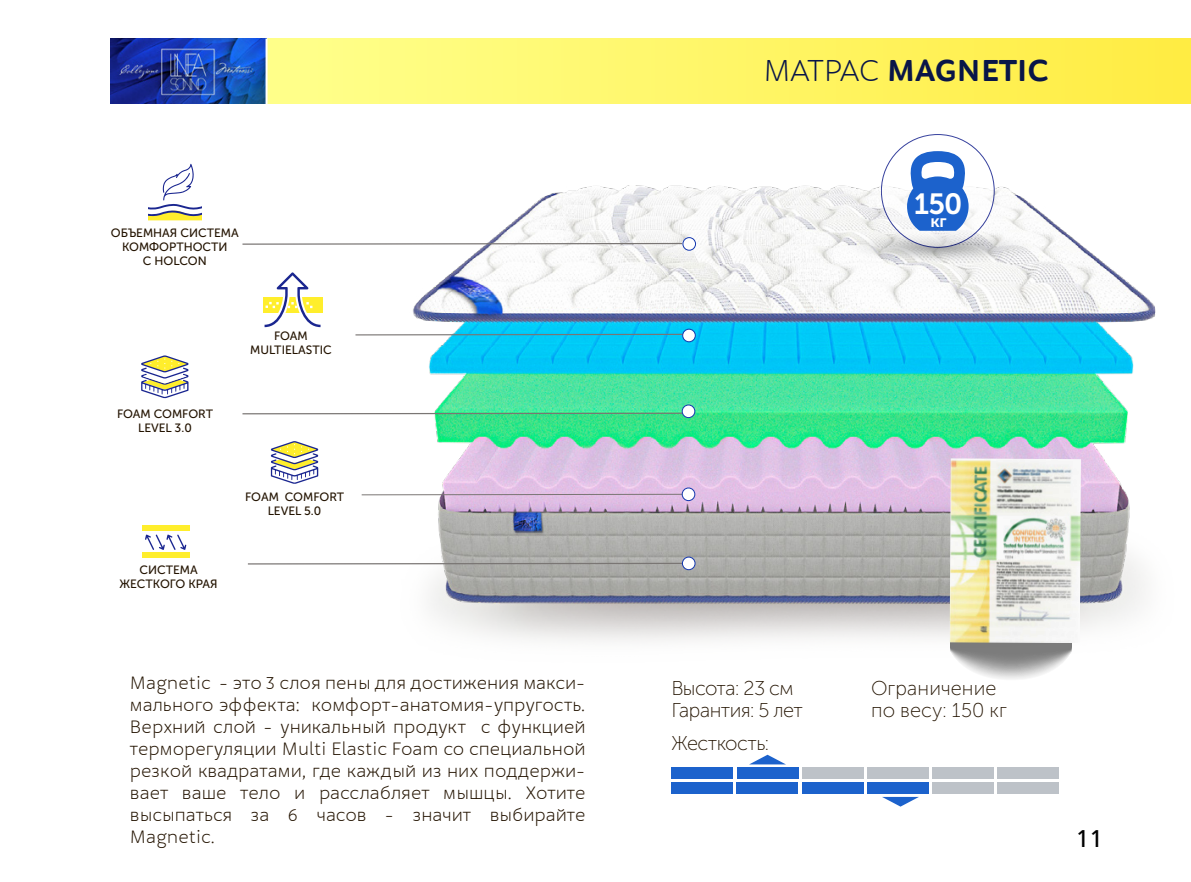
<style>
.page{position:relative;width:1191px;height:882px;background:#fff}
.page>*{position:absolute;margin:0;border:0;box-sizing:border-box;transform-origin:0 0}
.t1{font:700 32px "M.Video";letter-spacing:.015em;color:#091548}
.t2{font:29px "Museo Sans Cyrl 700";color:#fff}
.t3{font:24px "Neue Frutiger World";color:#000}
.t4{font:20px/22px "Museo Sans Cyrl 100";letter-spacing:-.025em;color:#231300}
.t5{font:20px/22px "Museo Sans Cyrl 100";letter-spacing:.005em;color:#231300}
.t6{font:300 19px/22px "M.Video";letter-spacing:.03em;color:#231300;text-align:justify}
.t7{font:12px/14px "Museo Sans Cyrl 500";color:#231300;text-align:center}
.s1{font-weight:300}
</style>
<div class="page">
<img style="left:395px;top:305px;width:761px;height:347px">
<img style="left:413px;top:185px;width:741px;height:418px">
<div style="left:266px;top:39px;width:925px;height:64px;background:linear-gradient(to right,#ffff8c,#ffec42)"></div>
<svg style="left:242px;top:242px;width:440px;height:3px"></svg>
<div style="left:683px;top:238px;width:12px;height:12px;background:#fff;border-radius:50%"></div>
<div style="left:682px;top:237px;width:14px;height:14px;border:1px solid #1337af;border-radius:50%"></div>
<hr style="left:355px;top:334px;width:335px;height:1px;background:#7a7674">
<hr style="left:242px;top:412px;width:441px;height:2px;background:#7a7674">
<hr style="left:362px;top:494px;width:322px;height:1px;background:#7a7674">
<svg style="left:682px;top:329px;width:13px;height:13px"></svg>
<div style="left:682px;top:329px;width:14px;height:13px;border:1px solid #1337af;border-radius:50%"></div>
<div style="left:682px;top:405px;width:13px;height:12px;background:#fff;border-radius:50%"></div>
<div style="left:681px;top:404px;width:14px;height:14px;border:1px solid #1337af;border-radius:50%"></div>
<hr style="left:248px;top:563px;width:440px;height:1px;background:#7a7674">
<div style="left:682px;top:557px;width:13px;height:12px;background:#fff;border-radius:50%"></div>
<div style="left:682px;top:556px;width:13px;height:14px;border:1px solid #1337af;border-radius:50%"></div>
<div style="left:682px;top:488px;width:13px;height:12px;background:#fff;border-radius:50%"></div>
<div style="left:681px;top:487px;width:14px;height:14px;border:1px solid #1337af;border-radius:50%"></div>
<div style="left:143px;top:525px;width:47px;height:6px;background:#ffee2c"></div>
<div style="left:143px;top:552px;width:47px;height:6px;background:#ffee2c"></div>
<svg style="left:145px;top:534px;width:41px;height:16px"></svg>
<svg style="left:271px;top:441px;width:47px;height:43px"></svg>
<svg style="left:141px;top:355px;width:48px;height:43px"></svg>
<svg style="left:263px;top:272px;width:60px;height:56px"></svg>
<img style="left:110px;top:39px;width:155px;height:64px">
<div style="left:671px;top:768px;width:62px;height:11px;background:#1c62cc"></div>
<div style="left:737px;top:768px;width:61px;height:11px;background:#1c62cc"></div>
<div style="left:802px;top:768px;width:61px;height:11px;background:#bdc2c8"></div>
<svg style="left:750px;top:754px;width:35px;height:10px"></svg>
<div style="left:867px;top:768px;width:61px;height:11px;background:#bdc2c8"></div>
<div style="left:932px;top:768px;width:61px;height:11px;background:#bdc2c8"></div>
<div style="left:997px;top:768px;width:62px;height:11px;background:#bdc2c8"></div>
<div style="left:997px;top:782px;width:62px;height:11px;background:#bdc2c8"></div>
<div style="left:932px;top:782px;width:61px;height:11px;background:#bdc2c8"></div>
<div style="left:867px;top:782px;width:61px;height:11px;background:#1c62cc"></div>
<svg style="left:882px;top:797px;width:37px;height:9px"></svg>
<div style="left:802px;top:782px;width:61px;height:11px;background:#1c62cc"></div>
<div style="left:736px;top:782px;width:62px;height:11px;background:#1c62cc"></div>
<div style="left:671px;top:782px;width:61px;height:11px;background:#1c62cc"></div>
<hr style="left:265px;top:39px;width:2px;height:70px;background:#fff">
<svg style="left:950px;top:643px;width:121px;height:36px"></svg>
<img style="left:949px;top:458px;width:132px;height:185px">
<svg style="left:148px;top:164px;width:54px;height:57px"></svg>
<svg style="left:841px;top:231px;width:195px;height:32px"></svg>
<svg style="left:881px;top:134px;width:113px;height:113px"></svg>
<svg style="left:907px;top:151px;width:61px;height:80px"></svg>
<h1 class="t1" style="left:763px;top:53px;width:286px"><span class="s1">МАТРАС</span> MAGNETIC</h1>
<p class="t7" style="left:111px;top:226px;width:129px">ОБЪЕМНАЯ СИСТЕМА<br>КОМФОРТНОСТИ<br>С HOLCON</p>
<p class="t7" style="left:117px;top:407px;width:97px">FOAM COMFORT<br>LEVEL 3.0</p>
<p class="t7" style="left:250px;top:329px;width:83px">FOAM<br>MULTIELASTIC</p>
<p class="t7" style="left:120px;top:562px;width:100px">СИСТЕМА<br>ЖЕСТКОГО КРАЯ</p>
<p class="t7" style="left:245px;top:489px;width:100px">FOAM COMFORT<br>LEVEL 5.0</p>
<p class="t6" style="left:130px;top:672px;width:457px">Magnetic - это 3 слоя пены для достижения макси&shy;мального эффекта: комфорт-анатомия-упругость.<br>Верхний слой - уникальный продукт c функцией терморегуляции Multi Elastic Foam со специальной резкой квадратами, где каждый из них поддержи&shy;вает ваше тело и расслабляет мышцы. Хотите высыпаться за 6 часов - значит выбирайте Magnetic.</p>
<p class="t4" style="left:671px;top:677px;width:133px">Высота: 23 см<br>Гарантия: 5 лет</p>
<p class="t4" style="left:671px;top:732px;width:99px">Жесткость:</p>
<h2 class="t2" style="left:914px;top:187px;width:50px">150<sub>кг</sub></h2>
<p class="t5" style="left:871px;top:677px;width:137px">Ограничение по весу: 150 кг</p>
<p class="t3" style="left:1075px;top:819px;width:29px">11</p>
</div>
